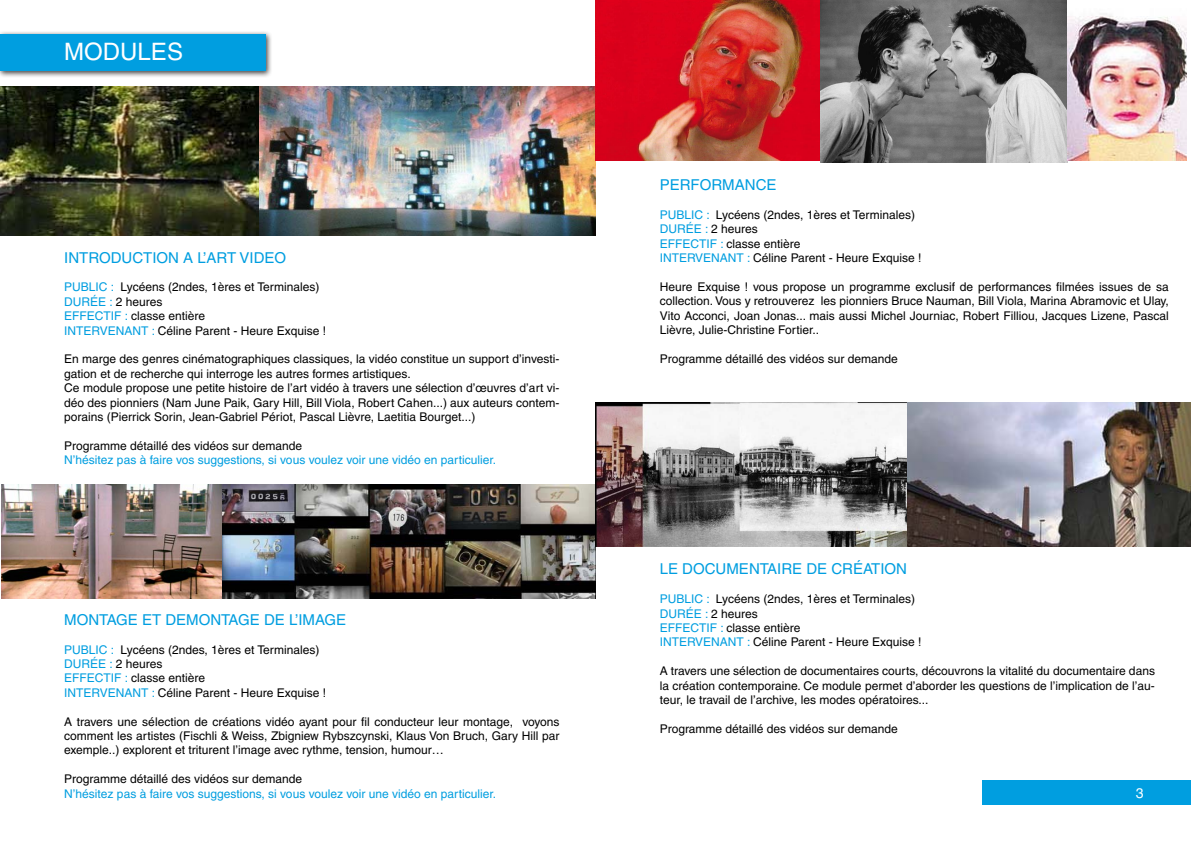
<style>
.page{position:relative;width:1191px;height:842px;background:#fff}
.page>*{position:absolute;margin:0;border:0;box-sizing:border-box;transform-origin:0 0}
.t1{font:24px "Helvetica";color:#fff}
.t2{font:15px "Helvetica";color:#009ee0}
.t3{font:14px "Helvetica";color:#fff}
.t4{font:12px/14.4px "Helvetica";color:#000}
.t5{font:12px "Helvetica";color:#009ee0}
.s1{color:#009ee0}
</style>
<div class="page">
<div style="left:0;top:31px;width:273px;height:47px;background:#000;opacity:.75"></div>
<div style="left:0;top:34px;width:265px;height:37px;background:#009ee0"></div>
<img style="left:259px;top:86px;width:336px;height:149px">
<img style="left:0;top:86px;width:259px;height:149px">
<img style="left:595px;top:0;width:226px;height:161px">
<img style="left:1px;top:485px;width:594px;height:113px">
<img style="left:595px;top:402px;width:312px;height:144px">
<img style="left:907px;top:402px;width:284px;height:144px">
<div style="left:982px;top:780px;width:209px;height:25px;background:#009ee0"></div>
<img style="left:821px;top:0;width:246px;height:163px">
<img style="left:1067px;top:13px;width:119px;height:148px">
<h1 class="t1" style="left:64px;top:38px;width:120px">MODULES</h1>
<p class="t2" style="left:64px;top:249px;width:223px">INTRODUCTION A L’ART VIDEO</p>
<p class="t4" style="left:64px;top:280px;width:263px"><span class="s1">PUBLIC :</span> Lycéens (2ndes, 1ères et Terminales)<br><span class="s1">DURÉE :</span> 2 heures<br><span class="s1">EFFECTIF :</span> classe entière<br><span class="s1">INTERVENANT :</span> Céline Parent - Heure Exquise !</p>
<p class="t4" style="left:64px;top:352px;width:497px">En marge des genres cinématographiques classiques, la vidéo constitue un support d’investi&shy;gation et de recherche qui interroge les autres formes artistiques.<br>Ce module propose une petite histoire de l’art vidéo à travers une sélection d’œuvres d’art vi&shy;déo des pionniers (Nam June Paik, Gary Hill, Bill Viola, Robert Cahen...) aux auteurs contem&shy;porains (Pierrick Sorin, Jean-Gabriel Périot, Pascal Lièvre, Laetitia Bourget...)</p>
<p class="t4" style="left:64px;top:438px;width:239px">Programme détaillé des vidéos sur demande</p>
<p class="t5" style="left:64px;top:453px;width:433px">N’hésitez pas à faire vos suggestions, si vous voulez voir une vidéo en particulier.</p>
<p class="t2" style="left:64px;top:611px;width:283px">MONTAGE ET DEMONTAGE DE L’IMAGE</p>
<p class="t4" style="left:64px;top:642px;width:263px"><span class="s1">PUBLIC :</span> Lycéens (2ndes, 1ères et Terminales)<br><span class="s1">DURÉE :</span> 2 heures<br><span class="s1">EFFECTIF :</span> classe entière<br><span class="s1">INTERVENANT :</span> Céline Parent - Heure Exquise !</p>
<p class="t4" style="left:64px;top:714px;width:497px;text-align:justify">A travers une sélection de créations vidéo ayant pour fil conducteur leur montage, voyons comment les artistes (Fischli &amp; Weiss, Zbigniew Rybszcynski, Klaus Von Bruch, Gary Hill par exemple..) explorent et triturent l’image avec rythme, tension, humour…</p>
<p class="t4" style="left:64px;top:772px;width:239px">Programme détaillé des vidéos sur demande</p>
<p class="t5" style="left:64px;top:786px;width:433px">N’hésitez pas à faire vos suggestions, si vous voulez voir une vidéo en particulier.</p>
<p class="t2" style="left:660px;top:176px;width:118px">PERFORMANCE</p>
<p class="t4" style="left:660px;top:208px;width:263px"><span class="s1">PUBLIC :</span> Lycéens (2ndes, 1ères et Terminales)<br><span class="s1">DURÉE :</span> 2 heures<br><span class="s1">EFFECTIF :</span> classe entière<br><span class="s1">INTERVENANT :</span> Céline Parent - Heure Exquise !</p>
<p class="t4" style="left:660px;top:280px;width:510px;text-align:justify">Heure Exquise ! vous propose un programme exclusif de performances filmées issues de sa collection. Vous y retrouverez les pionniers Bruce Nauman, Bill Viola, Marina Abramovic et Ulay, Vito Acconci, Joan Jonas... mais aussi Michel Journiac, Robert Filliou, Jacques Lizene, Pascal Lièvre, Julie-Christine Fortier..</p>
<p class="t4" style="left:660px;top:352px;width:239px">Programme détaillé des vidéos sur demande</p>
<p class="t2" style="left:660px;top:560px;width:249px">LE DOCUMENTAIRE DE CRÉATION</p>
<p class="t4" style="left:660px;top:592px;width:263px"><span class="s1">PUBLIC :</span> Lycéens (2ndes, 1ères et Terminales)<br><span class="s1">DURÉE :</span> 2 heures<br><span class="s1">EFFECTIF :</span> classe entière<br><span class="s1">INTERVENANT :</span> Céline Parent - Heure Exquise !</p>
<p class="t4" style="left:660px;top:664px;width:497px;text-align:justify">A travers une sélection de documentaires courts, découvrons la vitalité du documentaire dans la création contemporaine. Ce module permet d’aborder les questions de l’implication de l’au&shy;teur, le travail de l’archive, les modes opératoires...</p>
<p class="t4" style="left:660px;top:721px;width:239px">Programme détaillé des vidéos sur demande</p>
<p class="t3" style="left:1135px;top:785px;width:9px">3</p>
</div>
